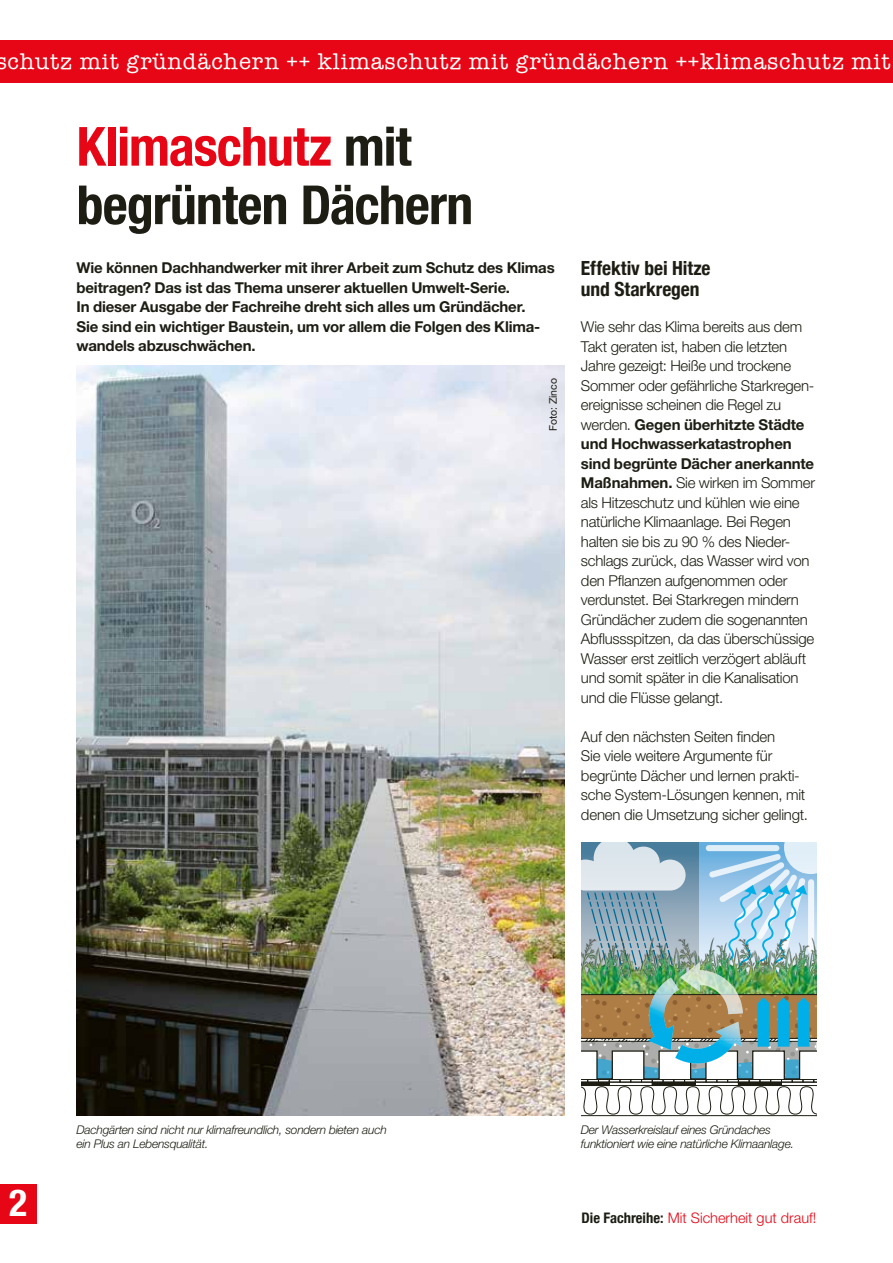
<style>
.page{position:relative;width:893px;height:1263px;background:#fff}
.page>*{position:absolute;margin:0;border:0;box-sizing:border-box;transform-origin:0 0}
.t1{font:700 condensed 54px/58.5px "Helvetica Neue";letter-spacing:-.015em;color:#1d1d14}
.t2{font:700 condensed 37.5px "Helvetica Neue";color:#fff}
.t3{font:22.8px "American Typewriter";letter-spacing:.04em;color:#fff}
.t4{font:700 condensed 19.5px/21px "Helvetica Neue";letter-spacing:-.005em;color:#1d1d14}
.t5{font:300 15px/19.5px "Helvetica Neue";letter-spacing:-.015em;color:#1d1d14}
.t6{font:700 15px/19.5px "Helvetica Neue";letter-spacing:-.01em;color:#1d1d14}
.t7{font:300 14.55px "Helvetica Neue";color:#e70615}
.t8{font:italic 300 12px/13.5px "Helvetica Neue";letter-spacing:-.02em;color:#1d1d14}
.t9{font:10.5px "Helvetica Neue";color:#1d1d14}
.s1{color:#e70615}
.s2{font-weight:700}
.s3{font-weight:700;font-stretch:condensed;color:#1d1d14}
</style>
<div class="page">
<hr style="left:581px;top:1115px;width:235px;height:1px;background:#1d1d14">
<img style="left:581px;top:843px;width:235px;height:272px">
<img style="left:77px;top:366px;width:487px;height:750px">
<div style="left:0;top:1184px;width:37px;height:40px;background:#e70615"></div>
<div style="left:0;top:40px;width:893px;height:43px;background:#e70615"></div>
<h3 class="t3" style="left:-5px;top:44px;width:897px">schutz mit gründächern ++ klimaschutz mit gründächern ++klimaschutz mit</h3>
<h1 class="t1" style="left:77px;top:116px;width:398px"><span class="s1">Klimaschutz</span> mit begrünten Dächern</h1>
<p class="t6" style="left:77px;top:258px;width:480px">Wie können Dachhandwerker mit ihrer Arbeit zum Schutz des Klimas beitragen? Das ist das Thema unserer aktuellen Umwelt-Serie.<br>In dieser Ausgabe der Fachreihe dreht sich alles um Gründächer.<br>Sie sind ein wichtiger Baustein, um vor allem die Folgen des Klima&shy;wandels abzuschwächen.</p>
<h3 class="t4" style="left:581px;top:257px;width:131px">Effektiv bei Hitze und Starkregen</h3>
<p class="t5" style="left:581px;top:317px;width:236px">Wie sehr das Klima bereits aus dem Takt geraten ist, haben die letzten Jahre gezeigt: Heiße und trockene Sommer oder gefährliche Starkregen&shy;ereignisse scheinen die Regel zu werden. <span class="s2">Gegen überhitzte Städte und Hochwasserkatastrophen sind begrünte Dächer anerkannte Maßnahmen.</span> Sie wirken im Sommer als Hitzeschutz und kühlen wie eine natürliche Klimaanlage. Bei Regen halten sie bis zu 90 % des Nieder&shy;schlags zurück, das Wasser wird von den Pflanzen aufgenommen oder verdunstet. Bei Starkregen mindern Gründächer zudem die sogenannten Abflussspitzen, da das überschüssige Wasser erst zeitlich verzögert abläuft und somit später in die Kanalisation und die Flüsse gelangt.</p>
<p class="t5" style="left:581px;top:726px;width:228px">Auf den nächsten Seiten finden<br>Sie viele weitere Argumente für begrünte Dächer und lernen prakti&shy;sche System-Lösungen kennen, mit denen die Umsetzung sicher gelingt.</p>
<p class="t9" style="left:547px;top:431px;width:55px;rotate:-90deg">Foto: Zinco</p>
<h2 class="t2" style="left:9px;top:1180px;width:19px">2</h2>
<p class="t8" style="left:77px;top:1123px;width:312px">Dachgärten sind nicht nur klimafreundlich, sondern bieten auch ein Plus an Lebensqualität.</p>
<p class="t8" style="left:581px;top:1123px;width:215px">Der Wasserkreislauf eines Gründaches funktioniert wie eine natürliche Klimaanlage.</p>
<p class="t7" style="left:581px;top:1209px;width:236px"><span class="s3">Die Fachreihe:</span> Mit Sicherheit gut drauf!</p>
</div>
